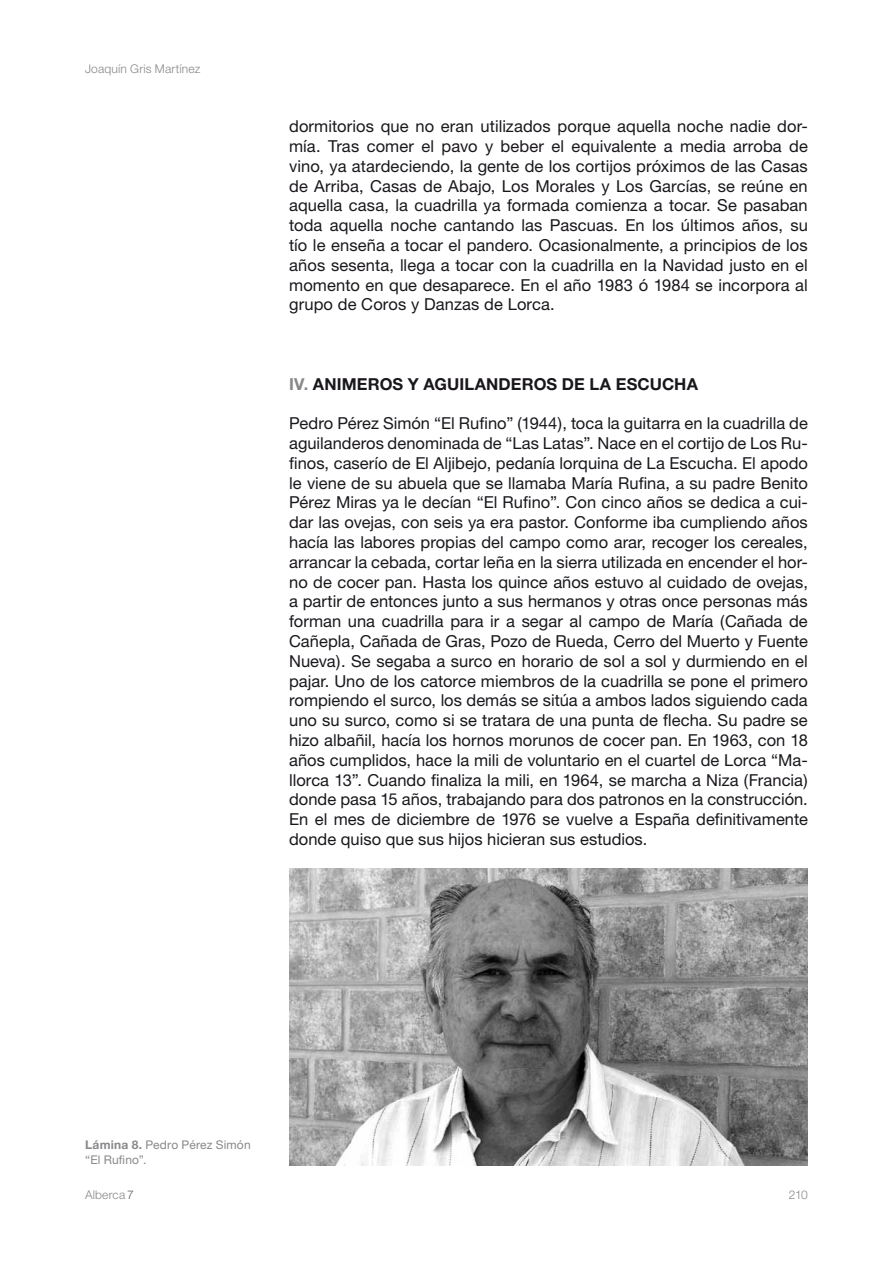
<style>
.page{position:relative;width:893px;height:1263px;background:#fff}
.page>*{position:absolute;margin:0;border:0;box-sizing:border-box;transform-origin:0 0}
.t1{font:16.5px/19.8px "Helvetica Neue";letter-spacing:.005em;color:#1a171c;text-align:justify}
.t2{font:700 16.5px "Helvetica Neue";letter-spacing:.005em;color:#1a171c}
.t3{font:12px/14.4px "Helvetica Neue";letter-spacing:.015em;color:#87888a}
.t4{font:300 12px "Helvetica Neue";letter-spacing:.015em;color:#87888a}
.s1{color:#87888a}
.s2{font-weight:700}
.s3{color:#58585a}
</style>
<div class="page">
<img style="left:289px;top:868px;width:519px;height:297px">
<p class="t4" style="left:85px;top:62px;width:117px">Joaquín Gris Martínez</p>
<p class="t1" style="left:289px;top:116px;width:520px">dormitorios que no eran utilizados porque aquella noche nadie dor&shy;mía. Tras comer el pavo y beber el equivalente a media arroba de vino, ya atardeciendo, la gente de los cortijos próximos de las Casas de Arriba, Casas de Abajo, Los Morales y Los Garcías, se reúne en aquella casa, la cuadrilla ya formada comienza a tocar. Se pasaban toda aquella noche cantando las Pascuas. En los últimos años, su tío le enseña a tocar el pandero. Ocasionalmente, a principios de los años sesenta, llega a tocar con la cuadrilla en la Navidad justo en el momento en que desaparece. En el año 1983 ó 1984 se incorpora al grupo de Coros y Danzas de Lorca.</p>
<p class="t2" style="left:289px;top:373px;width:410px"><span class="s1">IV.</span> ANIMEROS Y AGUILANDEROS DE LA ESCUCHA</p>
<p class="t1" style="left:289px;top:413px;width:520px">Pedro Pérez Simón “El Rufino” (1944), toca la guitarra en la cuadrilla de aguilanderos denominada de “Las Latas”. Nace en el cortijo de Los Ru&shy;finos, caserío de El Aljibejo, pedanía lorquina de La Escucha. El apodo le viene de su abuela que se llamaba María Rufina, a su padre Benito Pérez Miras ya le decían “El Rufino”. Con cinco años se dedica a cui&shy;dar las ovejas, con seis ya era pastor. Conforme iba cumpliendo años hacía las labores propias del campo como arar, recoger los cereales, arrancar la cebada, cortar leña en la sierra utilizada en encender el hor&shy;no de cocer pan. Hasta los quince años estuvo al cuidado de ovejas, a partir de entonces junto a sus hermanos y otras once personas más forman una cuadrilla para ir a segar al campo de María (Cañada de Cañepla, Cañada de Gras, Pozo de Rueda, Cerro del Muerto y Fuente Nueva). Se segaba a surco en horario de sol a sol y durmiendo en el pajar. Uno de los catorce miembros de la cuadrilla se pone el primero rompiendo el surco, los demás se sitúa a ambos lados siguiendo cada uno su surco, como si se tratara de una punta de flecha. Su padre se hizo albañil, hacía los hornos morunos de cocer pan. En 1963, con 18 años cumplidos, hace la mili de voluntario en el cuartel de Lorca “Ma&shy;llorca 13”. Cuando finaliza la mili, en 1964, se marcha a Niza (Francia) donde pasa 15 años, trabajando para dos patronos en la construcción.<br>En el mes de diciembre de 1976 se vuelve a España definitivamente donde quiso que sus hijos hicieran sus estudios.</p>
<p class="t3" style="left:85px;top:1137px;width:167px"><span class="s2">Lámina 8.</span> Pedro Pérez Simón “El Rufino”.</p>
<p class="t4" style="left:85px;top:1187px;width:50px">Alberca <span class="s3">7</span></p>
<p class="t4" style="left:789px;top:1187px;width:21px">210</p>
</div>
